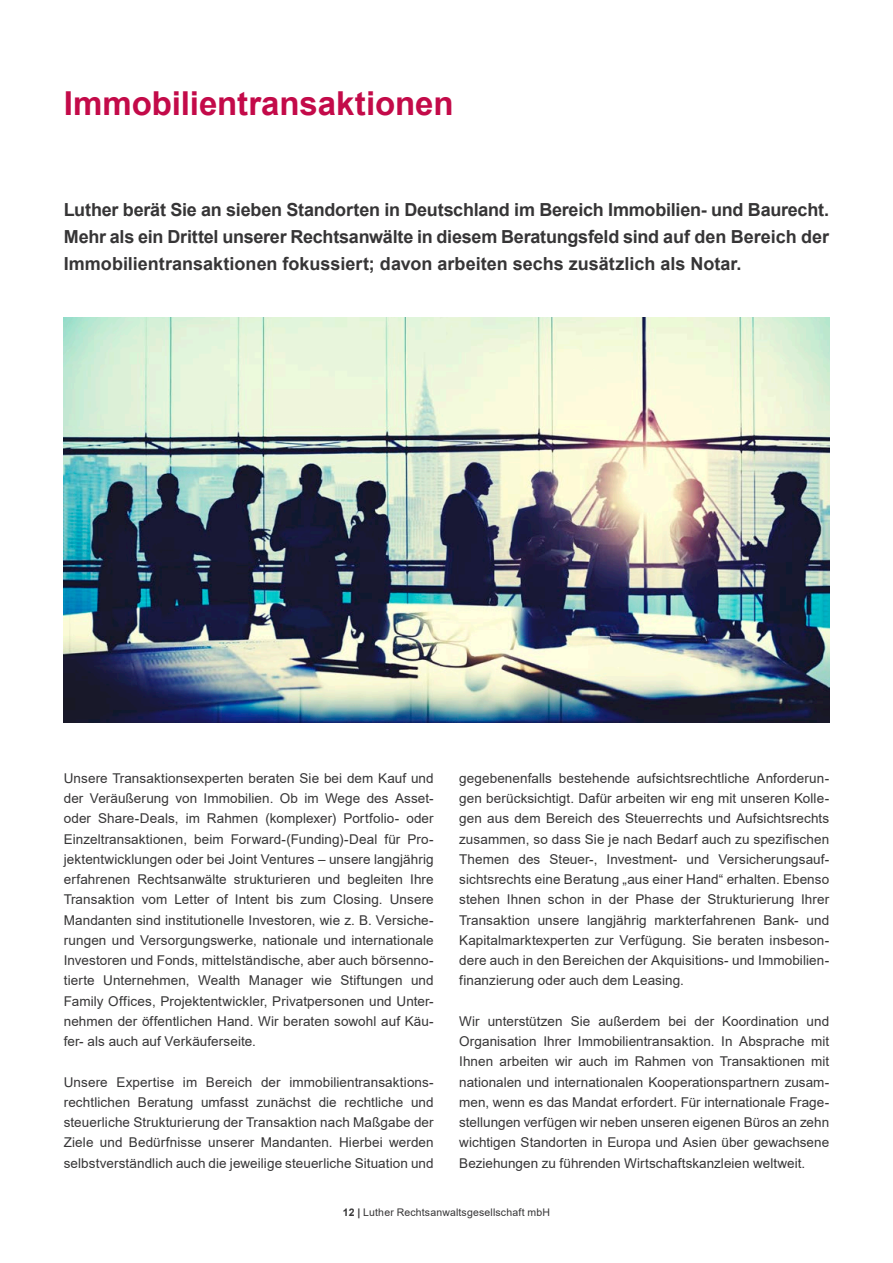
<style>
.page{position:relative;width:893px;height:1263px;background:#fff}
.page>*{position:absolute;margin:0;border:0;box-sizing:border-box;transform-origin:0 0}
.t1{font:700 33px "Arial";color:#c30a49}
.Einleitungstext_Flat{font:700 18px/27px "Arial";color:#363536;text-align:justify}
.Copy_DE{font:13.5px/20.2px "Arial";letter-spacing:.005em;color:#363536;text-align:justify}
.t2{font:10.5px "Arial";letter-spacing:.015em;color:#363536}
.s1{font-weight:700}
</style>
<div class="page">
<img style="left:64px;top:317px;width:765px;height:405px">
<h1 class="t1" style="left:64px;top:81px;width:391px">Immobilientransaktionen</h1>
<p class="Einleitungstext_Flat" style="left:64px;top:196px;width:767px">Luther berät Sie an sieben Standorten in Deutschland im Bereich Immobilien- und Baurecht.<br>Mehr als ein Drittel unserer Rechtsanwälte in diesem Beratungsfeld sind auf den Bereich der Immobilientransaktionen fokussiert; davon arbeiten sechs zusätzlich als Notar.</p>
<p class="Copy_DE" style="left:64px;top:768px;width:371px">Unsere Transaktionsexperten beraten Sie bei dem Kauf und der Veräußerung von Immobilien. Ob im Wege des Asset&shy;oder Share-Deals, im Rahmen (komplexer) Portfolio- oder Einzeltransaktionen, beim Forward-(Funding)-Deal für Pro&shy;jektentwicklungen oder bei Joint Ventures – unsere langjährig erfahrenen Rechtsanwälte strukturieren und begleiten Ihre Transaktion vom Letter of Intent bis zum Closing. Unsere Mandanten sind institutionelle Investoren, wie z. B. Versiche&shy;rungen und Versorgungswerke, nationale und internationale Investoren und Fonds, mittelständische, aber auch börsenno&shy;tierte Unternehmen, Wealth Manager wie Stiftungen und Family Offices, Projektentwickler, Privatpersonen und Unter&shy;nehmen der öffentlichen Hand. Wir beraten sowohl auf Käu&shy;fer- als auch auf Verkäuferseite.</p>
<p class="Copy_DE" style="left:64px;top:1072px;width:371px">Unsere Expertise im Bereich der immobilientransaktions&shy;rechtlichen Beratung umfasst zunächst die rechtliche und steuerliche Strukturierung der Transaktion nach Maßgabe der Ziele und Bedürfnisse unserer Mandanten. Hierbei werden selbstverständlich auch die jeweilige steuerliche Situation und</p>
<p class="Copy_DE" style="left:459px;top:768px;width:371px">gegebenenfalls bestehende aufsichtsrechtliche Anforderun&shy;gen berücksichtigt. Dafür arbeiten wir eng mit unseren Kolle&shy;gen aus dem Bereich des Steuerrechts und Aufsichtsrechts zusammen, so dass Sie je nach Bedarf auch zu spezifischen Themen des Steuer-, Investment- und Versicherungsauf&shy;sichtsrechts eine Beratung „aus einer Hand“ erhalten. Ebenso stehen Ihnen schon in der Phase der Strukturierung Ihrer Transaktion unsere langjährig markterfahrenen Bank- und Kapitalmarktexperten zur Verfügung. Sie beraten insbeson&shy;dere auch in den Bereichen der Akquisitions- und Immobilien&shy;finanzierung oder auch dem Leasing.</p>
<p class="Copy_DE" style="left:459px;top:1011px;width:371px">Wir unterstützen Sie außerdem bei der Koordination und Organisation Ihrer Immobilientransaktion. In Absprache mit Ihnen arbeiten wir auch im Rahmen von Transaktionen mit nationalen und internationalen Kooperationspartnern zusam&shy;men, wenn es das Mandat erfordert. Für internationale Frage&shy;stellungen verfügen wir neben unseren eigenen Büros an zehn wichtigen Standorten in Europa und Asien über gewachsene Beziehungen zu führenden Wirtschaftskanzleien weltweit.</p>
<p class="t2" style="left:343px;top:1205px;width:209px"><span class="s1">12 |</span> Luther Rechtsanwaltsgesellschaft mbH</p>
</div>
